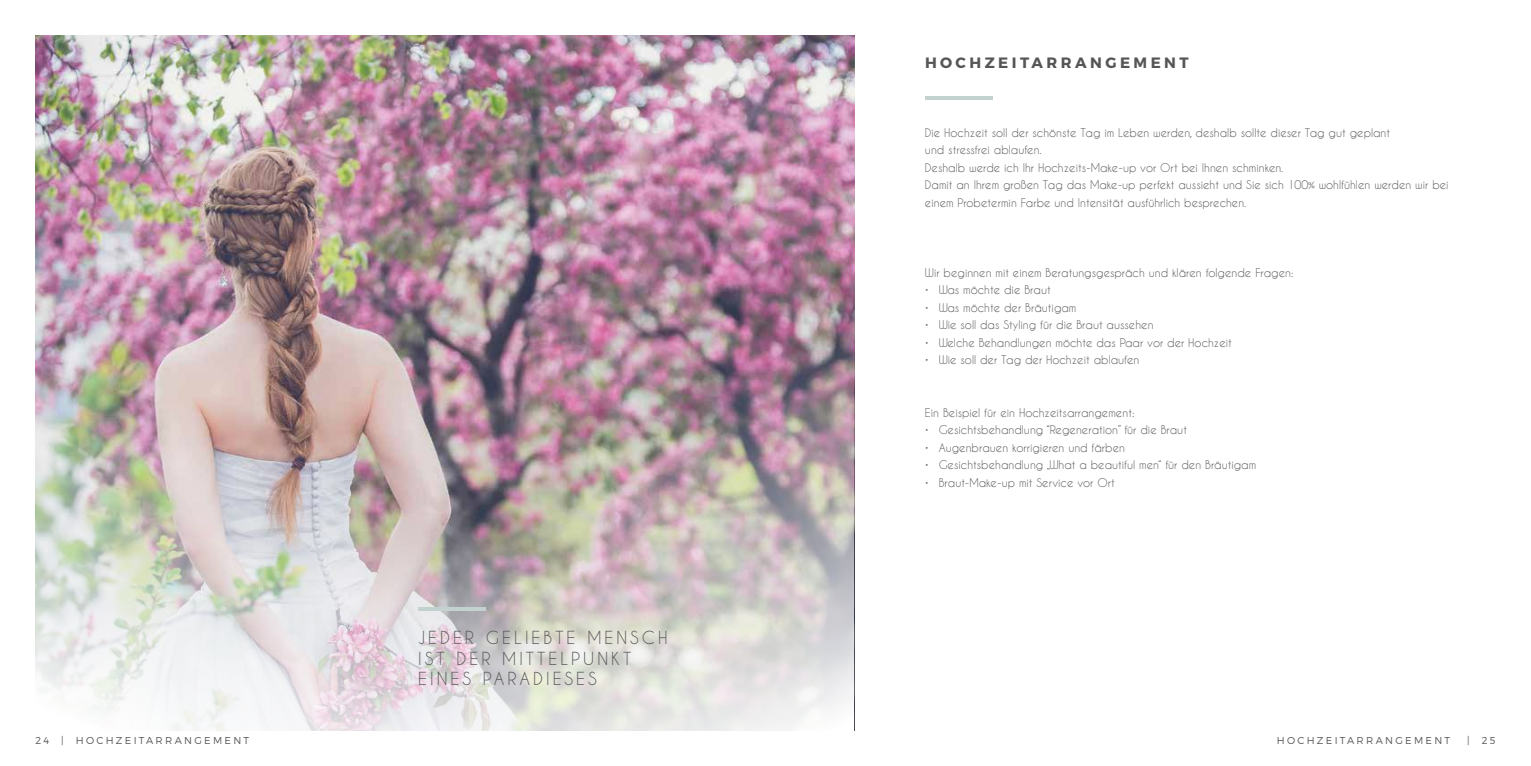
<style>
.page{position:relative;width:1531px;height:766px;background:#fff}
.page>*{position:absolute;margin:0;border:0;box-sizing:border-box;transform-origin:0 0}
.t1{font:16.88px "Caviar Dreams";letter-spacing:.18em;color:#565657}
.t2{font:700 15px "Montserrat";letter-spacing:.23em;color:#565657}
.t3{font:11.25px/17.5px "Caviar Dreams";color:#565657}
.t4{font:300 10px "Montserrat";letter-spacing:.23em;color:#565657}
</style>
<div class="page">
<hr style="left:925px;top:96px;width:67px;height:4px;background:#c3d1cf">
<img style="left:35px;top:35px;width:819px;height:695px">
<hr style="left:418px;top:607px;width:68px;height:4px;background:#c3d1cf">
<p class="t4" style="left:35px;top:734px;width:114px">24 | H OCHZEITARRANG</p>
<p class="t4" style="left:204px;top:734px;width:38px">EM ENT</p>
<h1 class="t1" style="left:418px;top:627px;width:23px">Jeder</h1>
<h1 class="t1" style="left:486px;top:627px;width:28px">Geliebte</h1>
<h1 class="t1" style="left:587px;top:627px;width:31px">Mensch</h1>
<h1 class="t1" style="left:418px;top:648px;width:10px">ist</h1>
<h1 class="t1" style="left:456px;top:648px;width:12px">der</h1>
<h1 class="t1" style="left:502px;top:648px;width:30px">Mittelpunkt</h1>
<h1 class="t1" style="left:418px;top:668px;width:12px">eines</h1>
<h1 class="t1" style="left:483px;top:668px;width:24px">Paradieses</h1>
<h2 class="t2" style="left:925px;top:53px;width:262px">HO CH ZEITA RRANGEMENT</h2>
<p class="t3" style="left:925px;top:123px;width:525px">Die Hochzeit soll der schönste Tag im Leben werden, deshalb sollte dieser Tag gut geplant<br>und stressfrei ablaufen.<br>Deshalb werde ich Ihr Hochzeits-Make-up vor Ort bei Ihnen schminken.<br>Damit an Ihrem großen Tag das Make-up perfekt aussieht und Sie sich 100% wohlfühlen werden wir bei einem Probetermin Farbe und Intensität ausführlich besprechen.</p>
<p class="t3" style="left:925px;top:263px;width:370px">Wir beginnen mit einem Beratungsgespräch und klären folgende Fragen:</p>
<p class="t3" style="left:925px;top:281px;width:127px">• Was möchte die Braut</p>
<p class="t3" style="left:925px;top:298px;width:153px">• Was möchte der Bräutigam</p>
<p class="t3" style="left:925px;top:316px;width:230px">• Wie soll das Styling für die Braut aussehen</p>
<p class="t3" style="left:925px;top:333px;width:308px">• Welche Behandlungen möchte das Paar vor der Hochzeit</p>
<p class="t3" style="left:925px;top:351px;width:216px">• Wie soll der Tag der Hochzeit ablaufen</p>
<p class="t3" style="left:925px;top:403px;width:211px">Ein Beispiel für ein Hochzeitsarrangement:</p>
<p class="t3" style="left:925px;top:421px;width:264px">• Gesichtsbehandlung “Regeneration” für die Braut</p>
<p class="t3" style="left:925px;top:438px;width:202px">• Augenbrauen korrigieren und färben</p>
<p class="t3" style="left:925px;top:456px;width:333px">• Gesichtsbehandlung „What a beautiful men“ für den Bräutigam</p>
<p class="t3" style="left:925px;top:473px;width:191px">• Braut-Make-up mit Service vor Ort</p>
<p class="t4" style="left:1277px;top:734px;width:73px">H OCHZEITARRANG</p>
<p class="t4" style="left:1405px;top:734px;width:38px">EM ENT</p>
<p class="t4" style="left:1467px;top:734px;width:30px">| 25</p>
</div>
